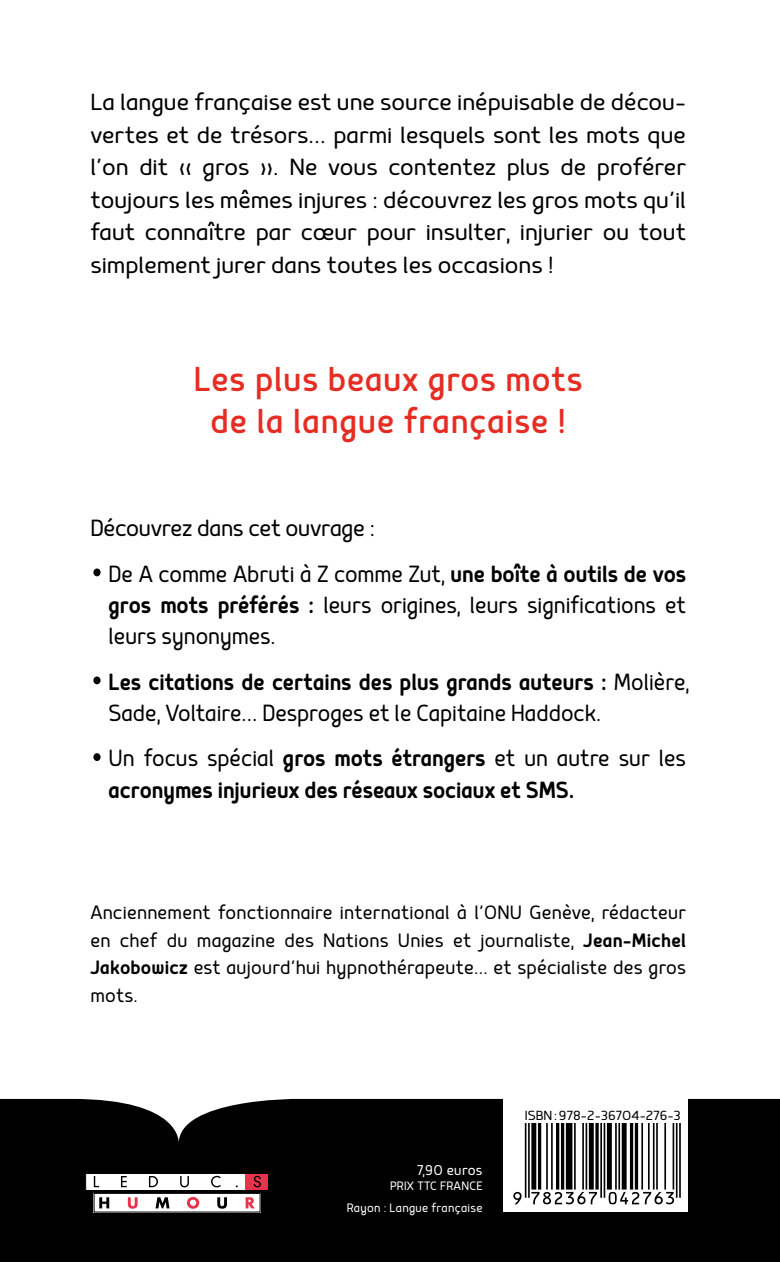
<style>
.page{position:relative;width:780px;height:1262px;background:#fff}
.page>*{position:absolute;margin:0;border:0;box-sizing:border-box;transform-origin:0 0}
.t1{font:42.5px/42.5px "Mairy";letter-spacing:.025em;color:#e62d23;text-align:center;scale:.95 1}
.t2{font:300 28.75px/32.5px "Mairy";color:#000;text-align:justify}
.t3{font:300 28.75px/31.2px "Mairy";color:#000;text-align:justify;scale:.92 1}
.t4{font:28.75px/31.2px "Mairy";color:#000;scale:.92 1}
.t5{font:300 28.75px "Mairy";color:#000;scale:.95 1}
.t6{font:300 23.75px/27.5px "Mairy";letter-spacing:.01em;color:#000;text-align:justify;scale:.95 1}
.t7{font:300 17.5px "Mairy";letter-spacing:.02em;color:#fff;scale:.95 1}
.t8{font:300 16.25px "Mairy";letter-spacing:.005em;color:#000}
.t9{font:300 15px/22px "Mairy";letter-spacing:.02em;color:#fff;text-align:right;scale:.95 1}
.s1{font-weight:400;font-size:67.5px}
.s2{font-weight:400}
.s3{font-size:67.5px}
.s4{font-weight:300}
</style>
<div class="page">
<div style="left:0;top:1098px;width:780px;height:163px;background:#000"></div>
<div style="left:503px;top:1095px;width:184px;height:117px;background:#fff"></div>
<svg style="left:513px;top:1123px;width:167px;height:81px"></svg>
<div style="left:85px;top:1173px;width:184px;height:17px;background:#fff"></div>
<div style="left:246px;top:1173px;width:22px;height:16px;background:#e7344c"></div>
<svg style="left:94px;top:1176px;width:5px;height:11px"></svg>
<svg style="left:121px;top:1176px;width:6px;height:11px"></svg>
<svg style="left:149px;top:1176px;width:9px;height:11px"></svg>
<svg style="left:180px;top:1176px;width:9px;height:11px"></svg>
<svg style="left:211px;top:1175px;width:10px;height:12px"></svg>
<svg style="left:254px;top:1175px;width:7px;height:12px"></svg>
<div style="left:85px;top:1172px;width:184px;height:36px;border:1px solid #000"></div>
<div style="left:85px;top:1190px;width:184px;height:18px;background:#000"></div>
<div style="left:93px;top:1193px;width:167px;height:19px;background:#fff"></div>
<svg style="left:99px;top:1197px;width:10px;height:11px"></svg>
<svg style="left:128px;top:1197px;width:10px;height:11px"></svg>
<svg style="left:155px;top:1197px;width:14px;height:11px"></svg>
<svg style="left:187px;top:1196px;width:12px;height:12px"></svg>
<svg style="left:217px;top:1197px;width:10px;height:11px"></svg>
<svg style="left:245px;top:1197px;width:10px;height:11px"></svg>
<div style="left:93px;top:1192px;width:167px;height:20px;border:1px solid #000"></div>
<p class="t2" style="left:90px;top:85px;width:597px">La langue française est une source inépuisable de décou&shy;vertes et de trésors… parmi lesquels sont les mots que l’on dit « gros ». Ne vous contentez plus de proférer toujours les mêmes injures : découvrez les gros mots qu’il faut connaître par cœur pour insulter, injurier ou tout simplement jurer dans toutes les occasions !</p>
<h1 class="t1" style="left:194px;top:356px;width:410px">Les plus beaux gros mots de la langue française !</h1>
<p class="t5" style="left:90px;top:511px;width:301px">Découvrez dans cet ouvrage :</p>
<p class="t3" style="left:109px;top:557px;width:629px;text-indent:-18px"><span class="s1">•</span> De A comme Abruti à Z comme Zut, <span class="s2">une boîte à outils de vos gros mots préférés :</span> leurs origines, leurs significations et leurs synonymes.</p>
<p class="t3" style="left:109px;top:665px;width:632px;text-indent:-18px"><span class="s1">•</span> <span class="s2">Les citations de certains des plus grands auteurs :</span> Molière,<br>Sade, Voltaire… Desproges et le Capitaine Haddock.</p>
<p class="t4" style="left:109px;top:741px;width:629px;text-indent:-18px"><span class="s3">•</span> <span class="s4">Un focus spécial</span> gros mots étrangers <span class="s4">et un autre sur les </span>acronymes injurieux des réseaux sociaux et SMS.</p>
<p class="t6" style="left:90px;top:898px;width:628px">Anciennement fonctionnaire international à l’ONU Genève, rédacteur en chef du magazine des Nations Unies et journaliste, <span class="s2">Jean-Michel Jakobowicz</span> est aujourd’hui hypnothérapeute… et spécialiste des gros mots.</p>
<p class="t7" style="left:417px;top:1160px;width:70px">7,90 euros</p>
<p class="t9" style="left:347px;top:1174px;width:144px">PRIX TTC FRANCE<br>Rayon : Langue française</p>
<p class="t8" style="left:524px;top:1106px;width:157px">ISBN : 978-2-36704-276-3</p>
</div>
